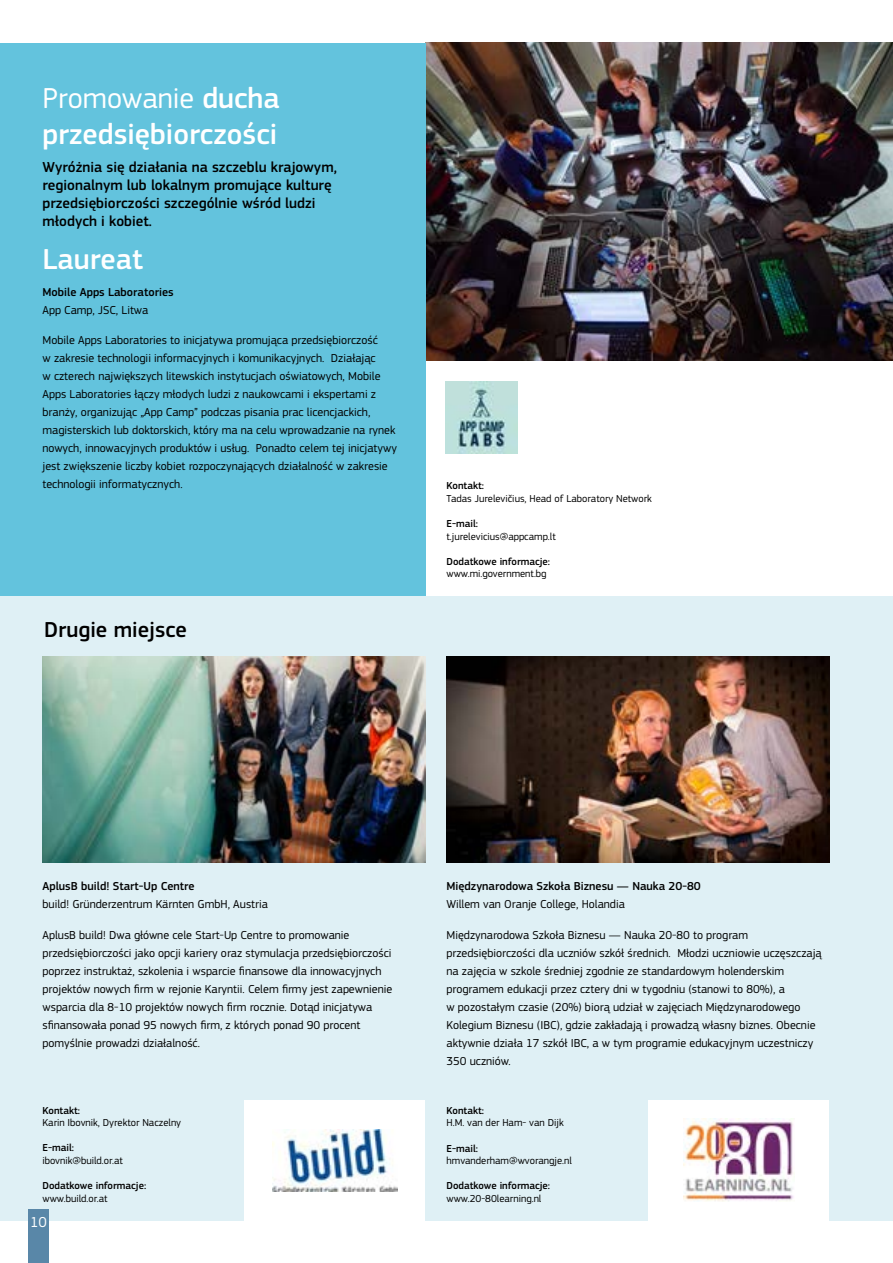
<style>
.page{position:relative;width:893px;height:1263px;background:#fff}
.page>*{position:absolute;margin:0;border:0;box-sizing:border-box;transform-origin:0 0}
.t1{font:500 30px/36px "PF Square Sans Pro";color:#fff}
.t2{font:500 22.5px "PF Square Sans Pro";color:#000}
.t3{font:500 15px/18px "PF Square Sans Pro";color:#000}
.t4{font:15px "PF Square Sans Pro";color:#fff}
.t5{font:12px/18px "PF Square Sans Pro";color:#000}
.t6{font:12px/18px "PF Square Sans Pro";color:#000101}
.t7{font:500 12px "PF Square Sans Pro";color:#000}
.t8{font:500 12px "PF Square Sans Pro";color:#000101}
.t9{font:10.5px "PF Square Sans Pro";color:#000}
.t10{font:500 10.5px "PF Square Sans Pro";color:#000}
.s1{font-weight:400}
</style>
<div class="page">
<img style="left:425px;top:43px;width:467px;height:317px">
<div style="left:0;top:43px;width:425px;height:554px;background:#63c3dd"></div>
<div style="left:0;top:596px;width:893px;height:624px;background:#dff0f5"></div>
<div style="left:648px;top:1100px;width:181px;height:163px;background:#fff"></div>
<img style="left:43px;top:657px;width:382px;height:205px">
<img style="left:446px;top:657px;width:383px;height:205px">
<hr style="left:892px;top:43px;width:1px;height:553px;background:#83378a">
<div style="left:244px;top:1100px;width:181px;height:163px;background:#fff"></div>
<img style="left:446px;top:382px;width:71px;height:71px">
<img style="left:273px;top:1129px;width:124px;height:62px">
<img style="left:683px;top:1119px;width:112px;height:83px">
<div style="left:29px;top:1209px;width:20px;height:54px;background:#5987a8"></div>
<h1 class="t1" style="left:43px;top:80px;width:239px"><span class="s1">Promowanie</span> ducha przedsiębiorczości</h1>
<p class="t3" style="left:43px;top:158px;width:296px">Wyróżnia się działania na szczeblu krajowym, regionalnym lub lokalnym promujące kulturę przedsiębiorczości szczególnie wśród ludzi młodych i kobiet.</p>
<h1 class="t1" style="left:43px;top:242px;width:102px">Laureat</h1>
<p class="t7" style="left:43px;top:285px;width:133px">Mobile Apps Laboratories</p>
<p class="t5" style="left:43px;top:301px;width:107px">App Camp, JSC, Litwa</p>
<p class="t5" style="left:43px;top:331px;width:356px">Mobile Apps Laboratories to inicjatywa promująca przedsiębiorczość<br>w zakresie technologii informacyjnych i komunikacyjnych. Działając<br>w czterech największych litewskich instytucjach oświatowych, Mobile Apps Laboratories łączy młodych ludzi z naukowcami i ekspertami z branży, organizując „App Camp” podczas pisania prac licencjackich, magisterskich lub doktorskich, który ma na celu wprowadzanie na rynek nowych, innowacyjnych produktów i usług. Ponadto celem tej inicjatywy jest zwiększenie liczby kobiet rozpoczynających działalność w zakresie technologii informatycznych.</p>
<h2 class="t2" style="left:44px;top:617px;width:144px">Drugie miejsce</h2>
<p class="t10" style="left:446px;top:480px;width:39px">Kontakt:</p>
<p class="t9" style="left:446px;top:492px;width:207px">Tadas Jurelevičius, Head of Laboratory Network</p>
<p class="t10" style="left:446px;top:517px;width:33px">E-mail:</p>
<p class="t9" style="left:446px;top:530px;width:111px">t.jurelevicius@appcamp.lt</p>
<p class="t10" style="left:446px;top:555px;width:105px">Dodatkowe informacje:</p>
<p class="t9" style="left:446px;top:568px;width:102px">www.mi.government.bg</p>
<p class="t7" style="left:43px;top:879px;width:154px">AplusB build! Start-Up Centre</p>
<p class="t5" style="left:43px;top:895px;width:227px">build! Gründerzentrum Kärnten GmbH, Austria</p>
<p class="t5" style="left:43px;top:926px;width:351px">AplusB build! Dwa główne cele Start-Up Centre to promowanie przedsiębiorczości jako opcji kariery oraz stymulacja przedsiębiorczości poprzez instruktaż, szkolenia i wsparcie finansowe dla innowacyjnych projektów nowych firm w rejonie Karyntii. Celem firmy jest zapewnienie wsparcia dla 8-10 projektów nowych firm rocznie. Dotąd inicjatywa sfinansowała ponad 95 nowych firm, z których ponad 90 procent pomyślnie prowadzi działalność.</p>
<p class="t10" style="left:43px;top:1104px;width:39px">Kontakt:</p>
<p class="t9" style="left:43px;top:1116px;width:140px">Karin Ibovnik, Dyrektor Naczelny</p>
<p class="t10" style="left:43px;top:1142px;width:33px">E-mail:</p>
<p class="t9" style="left:43px;top:1154px;width:82px">ibovnik@build.or.at</p>
<p class="t10" style="left:43px;top:1179px;width:105px">Dodatkowe informacje:</p>
<p class="t9" style="left:43px;top:1192px;width:67px">www.build.or.at</p>
<p class="t4" style="left:30px;top:1213px;width:18px">10</p>
<p class="t8" style="left:446px;top:879px;width:256px">Międzynarodowa Szkoła Biznesu — Nauka 20-80</p>
<p class="t6" style="left:446px;top:895px;width:180px">Willem van Oranje College, Holandia</p>
<p class="t6" style="left:446px;top:926px;width:377px">Międzynarodowa Szkoła Biznesu — Nauka 20-80 to program przedsiębiorczości dla uczniów szkół średnich. Młodzi uczniowie uczęszczają na zajęcia w szkole średniej zgodnie ze standardowym holenderskim programem edukacji przez cztery dni w tygodniu (stanowi to 80%), a<br>w pozostałym czasie (20%) biorą udział w zajęciach Międzynarodowego Kolegium Biznesu (IBC), gdzie zakładają i prowadzą własny biznes. Obecnie aktywnie działa 17 szkół IBC, a w tym programie edukacyjnym uczestniczy 350 uczniów.</p>
<p class="t10" style="left:446px;top:1104px;width:39px">Kontakt:</p>
<p class="t9" style="left:446px;top:1117px;width:119px">H.M. van der Ham- van Dijk</p>
<p class="t10" style="left:446px;top:1142px;width:33px">E-mail:</p>
<p class="t9" style="left:446px;top:1154px;width:127px">hmvanderham@wvorangje.nl</p>
<p class="t10" style="left:446px;top:1180px;width:105px">Dodatkowe informacje:</p>
<p class="t9" style="left:446px;top:1192px;width:96px">www.20-80learning.nl</p>
</div>
